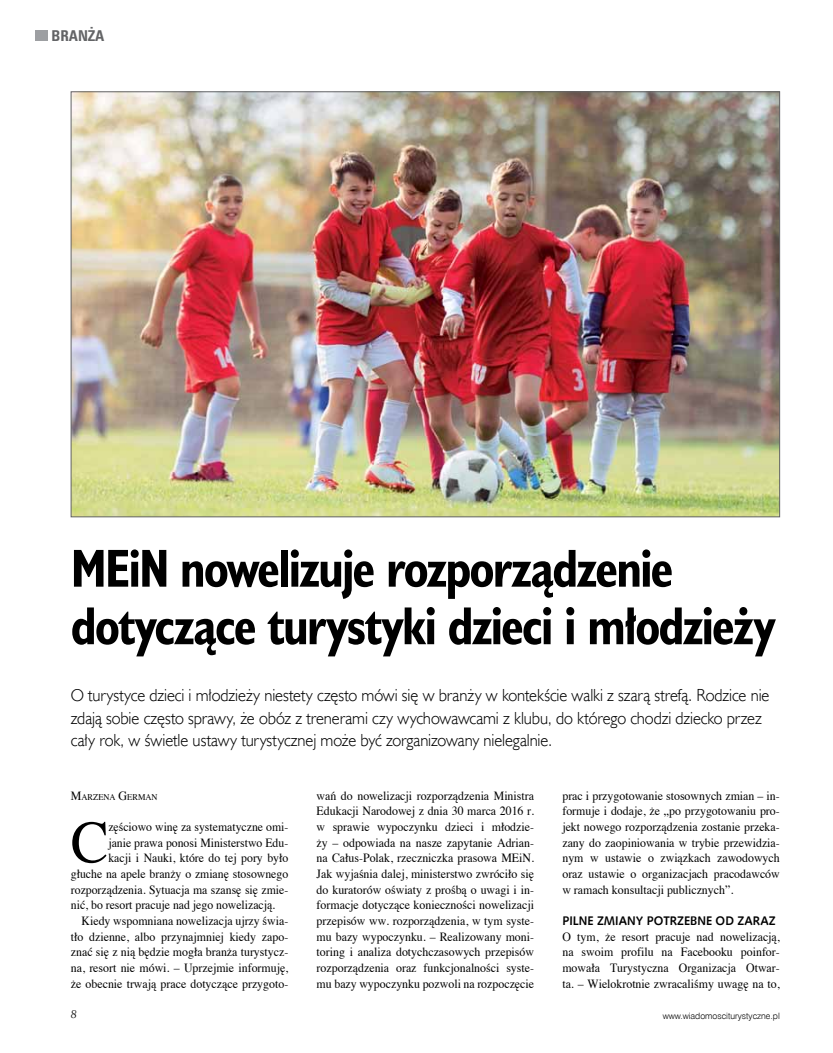
<style>
.page{position:relative;width:833px;height:1053px;background:#fff}
.page>*{position:absolute;margin:0;border:0;box-sizing:border-box;transform-origin:0 0}
.t1{font:59.88px "Times";color:#000;scale:.94 1}
.t2{font:700 53.75px/57.5px "Humanst 521 Cn EU";letter-spacing:-.03em;color:#000;scale:.95 1}
.t3{font:17.5px/22.5px "Humanst 521 Lt EU";letter-spacing:-.005em;color:#000;scale:.95 1}
.t4{font:700 15px "Zurich Cn EU";color:#636466}
.t5{font:12.5px/15.6px "Times";color:#000;text-align:justify;scale:.95 1}
.t6{font:12.5px "Times";color:#000;scale:.94 1}
.t7{font:700 12.5px "Humanst 531 EU";color:#000;scale:.95 1}
.t8{font:italic 11.25px "Century 751 EU";color:#000}
.t9{font:8.75px "Swis 721 Lt EU";color:#000}
.t10{font:8.75px "Times";color:#000;scale:.96 1}
.s1{font-size:12.5px}
</style>
<div class="page">
<div style="left:35px;top:30px;width:13px;height:11px;background:#9d9fa2"></div>
<img style="left:73px;top:94px;width:705px;height:421px">
<p class="t4" style="left:52px;top:26px;width:54px">BRANŻA</p>
<h2 class="t2" style="left:71px;top:540px;width:744px">MEiN nowelizuje rozporządzenie dotyczące turystyki dzieci i młodzieży</h2>
<p class="t3" style="left:71px;top:683px;width:737px">O turystyce dzieci i młodzieży niestety często mówi się w branży w kontekście walki z szarą strefą. Rodzice nie zdają sobie często sprawy, że obóz z trenerami czy wychowawcami z klubu, do którego chodzi dziecko przez cały rok, w świetle ustawy turystycznej może być zorganizowany nielegalnie.</p>
<p class="t10" style="left:71px;top:788px;width:92px"><span class="s1">M</span>ARZENA <span class="s1">G</span>ERMAN</p>
<h1 class="t1" style="left:71px;top:786px;width:41px">C</h1>
<p class="t6" style="left:108px;top:814px;width:193px">zęściowo winę za systematyczne omi-</p>
<p class="t6" style="left:108px;top:830px;width:193px">janie prawa ponosi Ministerstwo Edu-</p>
<p class="t6" style="left:108px;top:846px;width:193px">kacji i Nauki, które do tej pory było</p>
<p class="t6" style="left:71px;top:861px;width:233px">głuche na apele branży o zmianę stosownego</p>
<p class="t6" style="left:71px;top:877px;width:233px">rozporządzenia. Sytuacja ma szansę się zmie-</p>
<p class="t6" style="left:71px;top:893px;width:219px">nić, bo resort pracuje nad jego nowelizacją.</p>
<p class="t5" style="left:81px;top:911px;width:219px">Kiedy wspomniana nowelizacja ujrzy świa-</p>
<p class="t5" style="left:71px;top:927px;width:230px">tło dzienne, albo przynajmniej kiedy zapo-</p>
<p class="t5" style="left:71px;top:943px;width:230px">znać się z nią będzie mogła branża turystycz-</p>
<p class="t5" style="left:71px;top:958px;width:230px">na, resort nie mówi. – Uprzejmie informuję,</p>
<p class="t5" style="left:71px;top:974px;width:230px">że obecnie trwają prace dotyczące przygoto-</p>
<p class="t5" style="left:317px;top:786px;width:230px">wań do nowelizacji rozporządzenia Ministra Edukacji Narodowej z dnia 30 marca 2016 r. w sprawie wypoczynku dzieci i młodzie&shy;ży – odpowiada na nasze zapytanie Adrian&shy;na Całus-Polak, rzeczniczka prasowa MEiN.<br>Jak wyjaśnia dalej, ministerstwo zwróciło się do kuratorów oświaty z prośbą o uwagi i in&shy;formacje dotyczące konieczności nowelizacji przepisów ww. rozporządzenia, w tym syste&shy;mu bazy wypoczynku. – Realizowany moni&shy;toring i analiza dotychczasowych przepisów rozporządzenia oraz funkcjonalności syste&shy;mu bazy wypoczynku pozwoli na rozpoczęcie</p>
<p class="t5" style="left:562px;top:786px;width:230px">prac i przygotowanie stosownych zmian – in&shy;formuje i dodaje, że „po przygotowaniu pro&shy;jekt nowego rozporządzenia zostanie przeka&shy;zany do zaopiniowania w trybie przewidzia&shy;nym w ustawie o związkach zawodowych oraz ustawie o organizacjach pracodawców w ramach konsultacji publicznych”.</p>
<p class="t7" style="left:562px;top:912px;width:226px">PILNE ZMIANY POTRZEBNE OD ZARAZ</p>
<p class="t5" style="left:562px;top:927px;width:230px">O tym, że resort pracuje nad nowelizacją, na swoim profilu na Facebooku poinfor&shy;mowała Turystyczna Organizacja Otwar&shy;ta. – Wielokrotnie zwracaliśmy uwagę na to,</p>
<p class="t8" style="left:71px;top:1007px;width:8px">8</p>
<p class="t9" style="left:663px;top:1010px;width:118px">www.wiadomosciturystyczne.pl</p>
</div>
